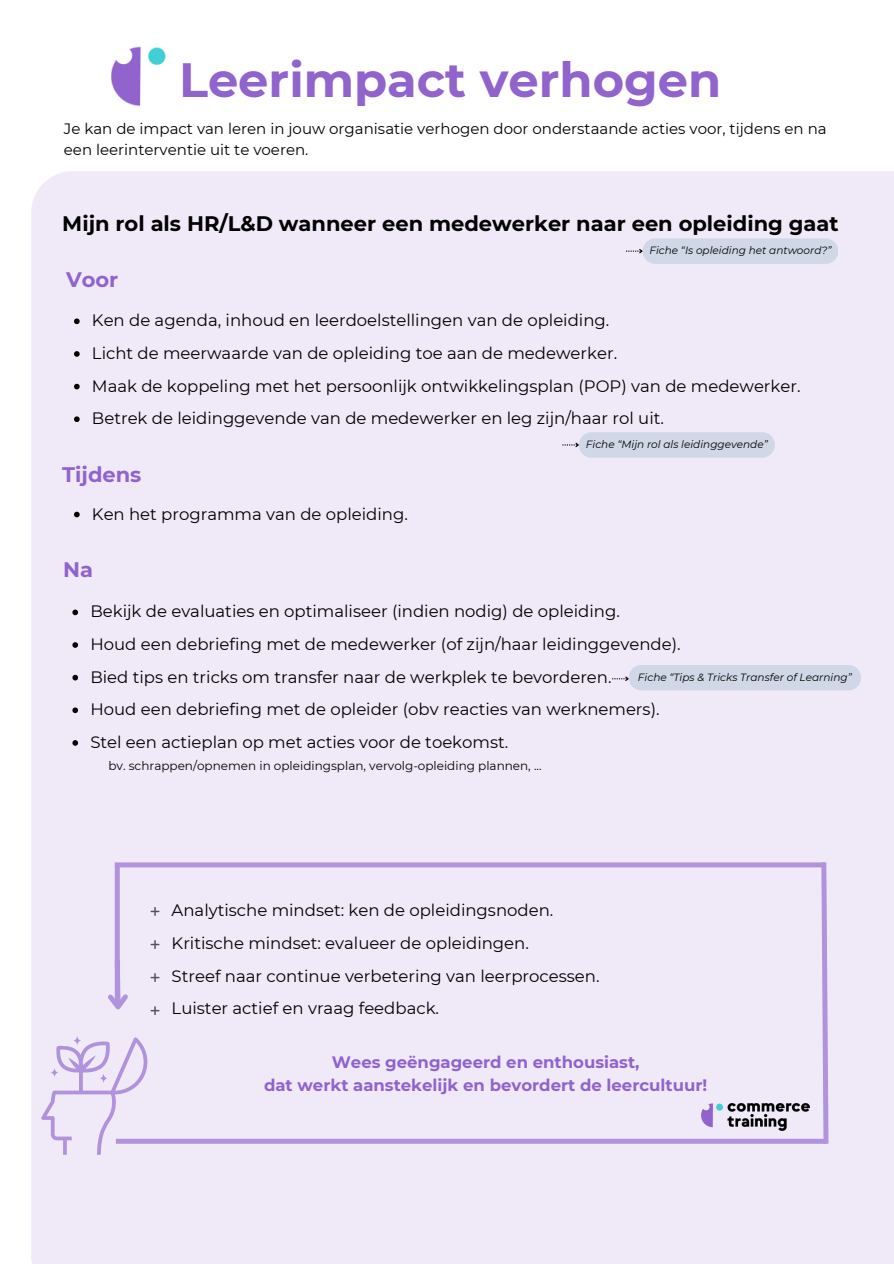
<style>
.page{position:relative;width:894px;height:1264px;background:#fff}
.page>*{position:absolute;margin:0;border:0;box-sizing:border-box;transform-origin:0 0}
.t1{font:700 48px "Montserrat";color:#9063cd}
.t2{font:700 21px "Montserrat";color:#000}
.t3{font:700 21px "Montserrat";color:#9063cd}
.t4{font:16.5px/32.7px "Montserrat";color:#000}
.t5{font:700 16.5px/22.5px "Montserrat";color:#9063cd;text-align:center}
.t6{font:15px/20.2px "Montserrat";color:#000}
.t7{font:12px "Montserrat";color:#000}
.t8{font:italic 10.5px "Montserrat";color:#000}
</style>
<div class="page">
<div style="left:31px;top:171px;width:862px;height:1092px;background:#f0eaf8"></div>
<img style="left:701px;top:1103px;width:108px;height:27px">
<div style="left:578px;top:432px;width:196px;height:25px;background:#d0d8e8;border-radius:13px"></div>
<svg style="left:72px;top:609px;width:6px;height:6px"></svg>
<svg style="left:72px;top:642px;width:6px;height:6px"></svg>
<svg style="left:72px;top:675px;width:6px;height:5px"></svg>
<svg style="left:72px;top:707px;width:6px;height:6px"></svg>
<svg style="left:72px;top:740px;width:6px;height:5px"></svg>
<div style="left:628px;top:665px;width:232px;height:25px;background:#d0d8e8;border-radius:13px"></div>
<div style="left:642px;top:238px;width:196px;height:26px;background:#d0d8e8;border-radius:13px"></div>
<img style="left:112px;top:46px;width:54px;height:60px">
<svg style="left:626px;top:248px;width:17px;height:6px"></svg>
<svg style="left:562px;top:441px;width:17px;height:7px"></svg>
<svg style="left:612px;top:675px;width:17px;height:7px"></svg>
<svg style="left:41px;top:1036px;width:109px;height:118px;background:#e5dbf3"></svg>
<div style="left:115px;top:862px;width:709px;height:5px;background:#b192dc"></div>
<div style="left:116px;top:1138px;width:709px;height:5px;background:#b192dc"></div>
<svg style="left:818px;top:857px;width:12px;height:291px;background:#d5c5ec"></svg>
<div style="left:115px;top:864px;width:5px;height:140px;background:#b192dc"></div>
<svg style="left:103px;top:954px;width:30px;height:61px;background:#e2d7f1"></svg>
<svg style="left:74px;top:318px;width:6px;height:6px"></svg>
<svg style="left:74px;top:351px;width:6px;height:6px"></svg>
<svg style="left:74px;top:384px;width:6px;height:5px"></svg>
<svg style="left:74px;top:416px;width:6px;height:6px"></svg>
<svg style="left:74px;top:511px;width:6px;height:6px"></svg>
<svg style="left:150px;top:907px;width:9px;height:8px"></svg>
<svg style="left:150px;top:940px;width:9px;height:9px"></svg>
<svg style="left:150px;top:973px;width:9px;height:9px"></svg>
<svg style="left:150px;top:1006px;width:9px;height:9px"></svg>
<p class="t1" style="left:179px;top:50px;width:543px">Leerimpact verhogen</p>
<p class="t6" style="left:64px;top:119px;width:764px">Je kan de impact van leren in jouw organisatie verhogen door onderstaande acties voor, tijdens en na een leerinterventie uit te voeren.</p>
<p class="t2" style="left:62px;top:210px;width:777px">Mijn rol als HR/L&amp;D wanneer een medewerker naar een opleiding gaat</p>
<h5 class="t3" style="left:66px;top:267px;width:54px">Voor</h5>
<p class="t8" style="left:649px;top:244px;width:183px">Fiche “Is opleiding het antwoord?”</p>
<p class="t4" style="left:92px;top:304px;width:518px">Ken de agenda, inhoud en leerdoelstellingen van de opleiding.</p>
<h2 class="t4" style="left:92px;top:337px;width:526px">Licht de meerwaarde van de opleiding toe aan de medewerker.</h2>
<p class="t4" style="left:92px;top:369px;width:710px">Maak de koppeling met het persoonlijk ontwikkelingsplan (POP) van de medewerker.</p>
<p class="t4" style="left:92px;top:402px;width:573px">Betrek de leidinggevende van de medewerker en leg zijn/haar rol uit.</p>
<p class="t3" style="left:62px;top:462px;width:81px">Tijdens</p>
<p class="t4" style="left:92px;top:497px;width:317px">Ken het programma van de opleiding.</p>
<p class="t3" style="left:63px;top:556px;width:31px">Na</p>
<h1 class="t8" style="left:585px;top:438px;width:183px">Fiche “Mijn rol als leidinggevende”</h1>
<h4 class="t4" style="left:90px;top:595px;width:531px">Bekijk de evaluaties en optimaliseer (indien nodig) de opleiding.</h4>
<h2 class="t4" style="left:90px;top:628px;width:591px">Houd een debriefing met de medewerker (of zijn/haar leidinggevende).</h2>
<p class="t4" style="left:90px;top:660px;width:522px">Bied tips en tricks om transfer naar de werkplek te bevorderen.</p>
<h2 class="t4" style="left:90px;top:693px;width:570px">Houd een debriefing met de opleider (obv reacties van werknemers).</h2>
<p class="t4" style="left:90px;top:725px;width:419px">Stel een actieplan op met acties voor de toekomst.</p>
<p class="t8" style="left:637px;top:670px;width:215px">Fiche “Tips &amp; Tricks Transfer of Learning”</p>
<p class="t7" style="left:108px;top:758px;width:434px">bv. schrappen/opnemen in opleidingsplan, vervolg-opleiding plannen, ...</p>
<p class="t4" style="left:171px;top:894px;width:429px">Analytische mindset: ken de opleidingsnoden.<br>Kritische mindset: evalueer de opleidingen.<br>Streef naar continue verbetering van leerprocessen.<br>Luister actief en vraag feedback.</p>
<p class="t5" style="left:264px;top:1050px;width:444px">Wees geëngageerd en enthousiast,<br>dat werkt aanstekelijk en bevordert de leercultuur!</p>
</div>
